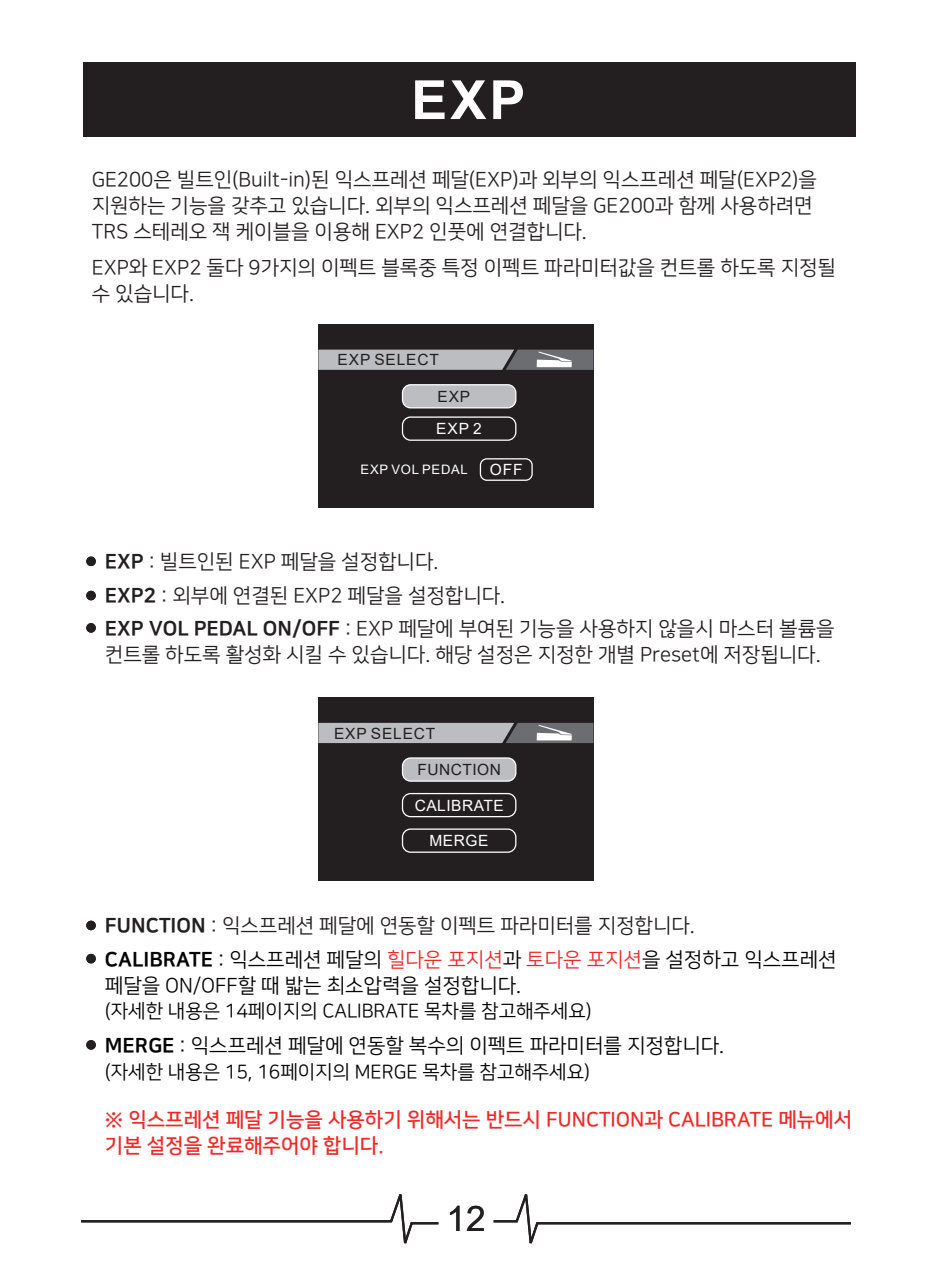
<style>
.page{position:relative;width:932px;height:1282px;background:#fff}
.page>*{position:absolute;margin:0;border:0;box-sizing:border-box;transform-origin:0 0}
.t1{font:700 54px "Arial";color:#fff}
.t2{font:35.1px "Arial";color:#231f20}
.t3{font:20.25px/25.9px "Nanum Square R";color:#231f20}
.t4{font:20.25px/25.9px "Nanum Square R";color:#030303}
.t5{font:20.25px/25.9px "Nanum Square B";color:#ee2928}
.t6{font:19.12px "Nanum Square R";color:#030303}
.t7{font:15.53px "Arial";letter-spacing:.055em;color:#231f20}
.t8{font:15.53px "Arial";letter-spacing:.035em;color:#fff}
.t9{font:15.53px "Arial";letter-spacing:.035em;color:#231f20}
.t10{font:13.05px "Arial";letter-spacing:.055em;color:#fff}
.s1{font-family:"Nanum Square EB"}
.s2{color:#ee2928}
</style>
<div class="page">
<div style="left:83px;top:62px;width:772px;height:75px;background:#231f20"></div>
<svg style="left:81px;top:1194px;width:358px;height:50px"></svg>
<svg style="left:493px;top:1194px;width:358px;height:50px"></svg>
<div style="left:318px;top:324px;width:275px;height:184px;background:#231f20"></div>
<div style="left:402px;top:385px;width:113px;height:23px;background:#bcbdc0;border-radius:8px"></div>
<div style="left:402px;top:384px;width:114px;height:24px;border:1px solid #fff;border-radius:8px"></div>
<div style="left:402px;top:416px;width:114px;height:25px;border:1px solid #fff;border-radius:8px"></div>
<svg style="left:318px;top:350px;width:275px;height:20px;background:#a8a9ac"></svg>
<div style="left:479px;top:458px;width:53px;height:23px;border:1px solid #fff;border-radius:6px"></div>
<div style="left:318px;top:698px;width:275px;height:183px;background:#231f20"></div>
<div style="left:402px;top:758px;width:113px;height:23px;background:#bcbdc0;border-radius:8px"></div>
<div style="left:402px;top:757px;width:114px;height:25px;border:1px solid #fff;border-radius:8px"></div>
<svg style="left:318px;top:723px;width:275px;height:20px;background:#a9aaad"></svg>
<div style="left:402px;top:793px;width:114px;height:24px;border:1px solid #fff;border-radius:8px"></div>
<div style="left:402px;top:828px;width:114px;height:25px;border:1px solid #fff;border-radius:8px"></div>
<div style="left:86px;top:623px;width:10px;height:10px;background:#231f20;border-radius:50%"></div>
<div style="left:86px;top:591px;width:10px;height:9px;background:#231f20;border-radius:50%"></div>
<div style="left:86px;top:557px;width:10px;height:9px;background:#231f20;border-radius:50%"></div>
<div style="left:86px;top:954px;width:10px;height:9px;background:#231f20;border-radius:50%"></div>
<div style="left:86px;top:921px;width:10px;height:9px;background:#231f20;border-radius:50%"></div>
<div style="left:86px;top:1040px;width:10px;height:10px;background:#231f20;border-radius:50%"></div>
<h1 class="t1" style="left:411px;top:62px;width:116px">EXP</h1>
<p class="t3" style="left:92px;top:167px;width:726px">GE200은 빌트인(Built-in)된 익스프레션 페달(EXP)과 외부의 익스프레션 페달(EXP2)을 지원하는 기능을 갖추고 있습니다. 외부의 익스프레션 페달을 GE200과 함께 사용하려면<br>TRS 스테레오 잭 케이블을 이용해 EXP2 인풋에 연결합니다.</p>
<p class="t3" style="left:92px;top:255px;width:745px">EXP와 EXP2 둘다 9가지의 이펙트 블록중 특정 이펙트 파라미터값을 컨트롤 하도록 지정될 수 있습니다.</p>
<p class="t7" style="left:337px;top:349px;width:103px">EXP SELECT</p>
<p class="t7" style="left:437px;top:386px;width:34px">EXP</p>
<p class="t8" style="left:436px;top:418px;width:47px">EXP 2</p>
<p class="t10" style="left:360px;top:460px;width:109px">EXP VOL PEDAL</p>
<p class="t8" style="left:489px;top:459px;width:34px">OFF</p>
<p class="t3" style="left:105px;top:550px;width:335px"><span class="s1">EXP</span> : 빌트인된 EXP 페달을 설정합니다.</p>
<p class="t3" style="left:105px;top:580px;width:731px;line-height:32.9px"><span class="s1">EXP2</span> : 외부에 연결된 EXP2 페달을 설정합니다.<br><span class="s1">EXP VOL PEDAL ON/OFF</span> : EXP 페달에 부여된 기능을 사용하지 않을시 마스터 볼륨을</p>
<p class="t3" style="left:105px;top:642px;width:717px">컨트롤 하도록 활성화 시킬 수 있습니다. 해당 설정은 지정한 개별 Preset에 저장됩니다.</p>
<p class="t7" style="left:334px;top:723px;width:103px">EXP SELECT</p>
<p class="t9" style="left:417px;top:759px;width:85px">FUNCTION</p>
<p class="t8" style="left:414px;top:794px;width:90px">CALIBRATE</p>
<p class="t8" style="left:429px;top:830px;width:60px">MERGE</p>
<p class="t3" style="left:105px;top:914px;width:591px"><span class="s1">FUNCTION</span> : 익스프레션 페달에 연동할 이펙트 파라미터를 지정합니다.</p>
<p class="t4" style="left:105px;top:947px;width:733px"><span class="s1">CALIBRATE</span> : 익스프레션 페달의 <span class="s2">힐다운 포지션</span>과 <span class="s2">토다운 포지션</span>을 설정하고 익스프레션 페달을 ON/OFF할 때 밟는 최소압력을 설정합니다.</p>
<p class="t6" style="left:105px;top:1001px;width:488px">(자세한 내용은 14페이지의 CALIBRATE 목차를 참고해주세요)</p>
<p class="t4" style="left:105px;top:1033px;width:620px"><span class="s1">MERGE</span> : 익스프레션 페달에 연동할 복수의 이펙트 파라미터를 지정합니다.</p>
<p class="t6" style="left:105px;top:1062px;width:486px">(자세한 내용은 15, 16페이지의 MERGE 목차를 참고해주세요)</p>
<p class="t5" style="left:105px;top:1107px;width:748px">※ 익스프레션 페달 기능을 사용하기 위해서는 반드시 FUNCTION과 CALIBRATE 메뉴에서 기본 설정을 완료해주어야 합니다.</p>
<h2 class="t2" style="left:446px;top:1195px;width:41px">12</h2>
</div>
